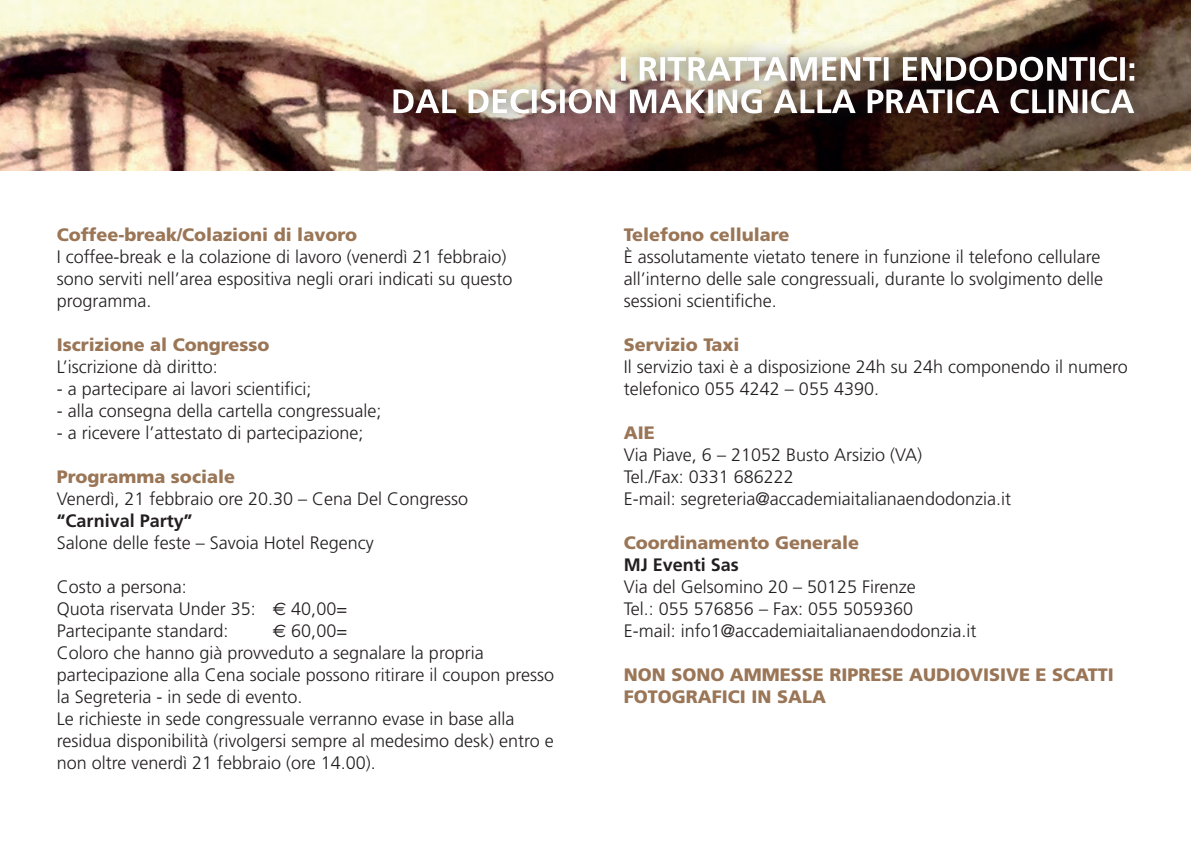
<style>
.page{position:relative;width:1191px;height:851px;background:#fff}
.page>*{position:absolute;margin:0;border:0;box-sizing:border-box;transform-origin:0 0}
.t1{font:300 18px/22px "Frutiger";color:#231f20}
.t2{font:900 18px/22px "Frutiger";color:#9a7657}
.t3{font:700 18px "Frutiger";color:#231f20}
.s1{font-family:"Euro Sans";font-weight:400}
</style>
<div class="page">
<img style="left:0;top:0;width:1191px;height:170px">
<div style="left:374px;top:71px;width:776px;height:61px;background:#231f20;opacity:.75"></div>
<svg style="left:393px;top:89px;width:741px;height:24px"></svg>
<div style="left:602px;top:38px;width:550px;height:62px;background:#231f20;opacity:.75"></div>
<svg style="left:621px;top:57px;width:513px;height:24px"></svg>
<p class="t2" style="left:57px;top:223px;width:302px">Coffee-break/Colazioni di lavoro</p>
<p class="t1" style="left:57px;top:246px;width:457px">I coffee-break e la colazione di lavoro (venerdì 21 febbraio) sono serviti nell’area espositiva negli orari indicati su questo programma.</p>
<p class="t2" style="left:57px;top:333px;width:214px">Iscrizione al Congresso</p>
<p class="t1" style="left:57px;top:355px;width:163px">L’iscrizione dà diritto:</p>
<p class="t1" style="left:57px;top:377px;width:256px">- a partecipare ai lavori scientifici;</p>
<p class="t1" style="left:57px;top:399px;width:326px">- alla consegna della cartella congressuale;</p>
<p class="t1" style="left:57px;top:421px;width:308px">- a ricevere l’attestato di partecipazione;</p>
<p class="t2" style="left:57px;top:465px;width:180px">Programma sociale</p>
<p class="t1" style="left:57px;top:487px;width:413px">Venerdì, 21 febbraio ore 20.30 – Cena Del Congresso</p>
<p class="t3" style="left:57px;top:510px;width:137px">“Carnival Party”</p>
<p class="t1" style="left:57px;top:531px;width:319px">Salone delle feste – Savoia Hotel Regency</p>
<p class="t1" style="left:57px;top:575px;width:292px">Costo a persona:<br>Quota riservata Under 35: <span class="s1">€</span> 40,00=<br>Partecipante standard:</p>
<p class="t1" style="left:57px;top:619px;width:499px;text-indent:216px"><span class="s1">€</span> 60,00=<br>Coloro che hanno già provveduto a segnalare la propria partecipazione alla Cena sociale possono ritirare il coupon presso la Segreteria - in sede di evento.<br>Le richieste in sede congressuale verranno evase in base alla residua disponibilità (rivolgersi sempre al medesimo desk) entro e non oltre venerdì 21 febbraio (ore 14.00).</p>
<p class="t2" style="left:624px;top:223px;width:167px">Telefono cellulare</p>
<p class="t1" style="left:624px;top:245px;width:481px">È assolutamente vietato tenere in funzione il telefono cellulare all’interno delle sale congressuali, durante lo svolgimento delle sessioni scientifiche.</p>
<p class="t2" style="left:624px;top:333px;width:117px">Servizio Taxi</p>
<p class="t1" style="left:624px;top:355px;width:505px">Il servizio taxi è a disposizione 24h su 24h componendo il numero telefonico 055 4242 – 055 4390.</p>
<p class="t2" style="left:624px;top:421px;width:33px">AIE</p>
<p class="t1" style="left:624px;top:443px;width:389px">Via Piave, 6 – 21052 Busto Arsizio (VA)<br>Tel./Fax: 0331 686222<br>E-mail: segreteria@accademiaitalianaendodonzia.it</p>
<p class="t2" style="left:624px;top:531px;width:237px">Coordinamento Generale</p>
<p class="t3" style="left:624px;top:554px;width:117px">MJ Eventi Sas</p>
<p class="t1" style="left:624px;top:575px;width:354px">Via del Gelsomino 20 – 50125 Firenze<br>Tel.: 055 576856 – Fax: 055 5059360<br>E-mail: info1@accademiaitalianaendodonzia.it</p>
<p class="t2" style="left:624px;top:663px;width:491px">NON SONO AMMESSE RIPRESE AUDIOVISIVE E SCATTI<br>FOTOGRAFICI IN SALA</p>
</div>
